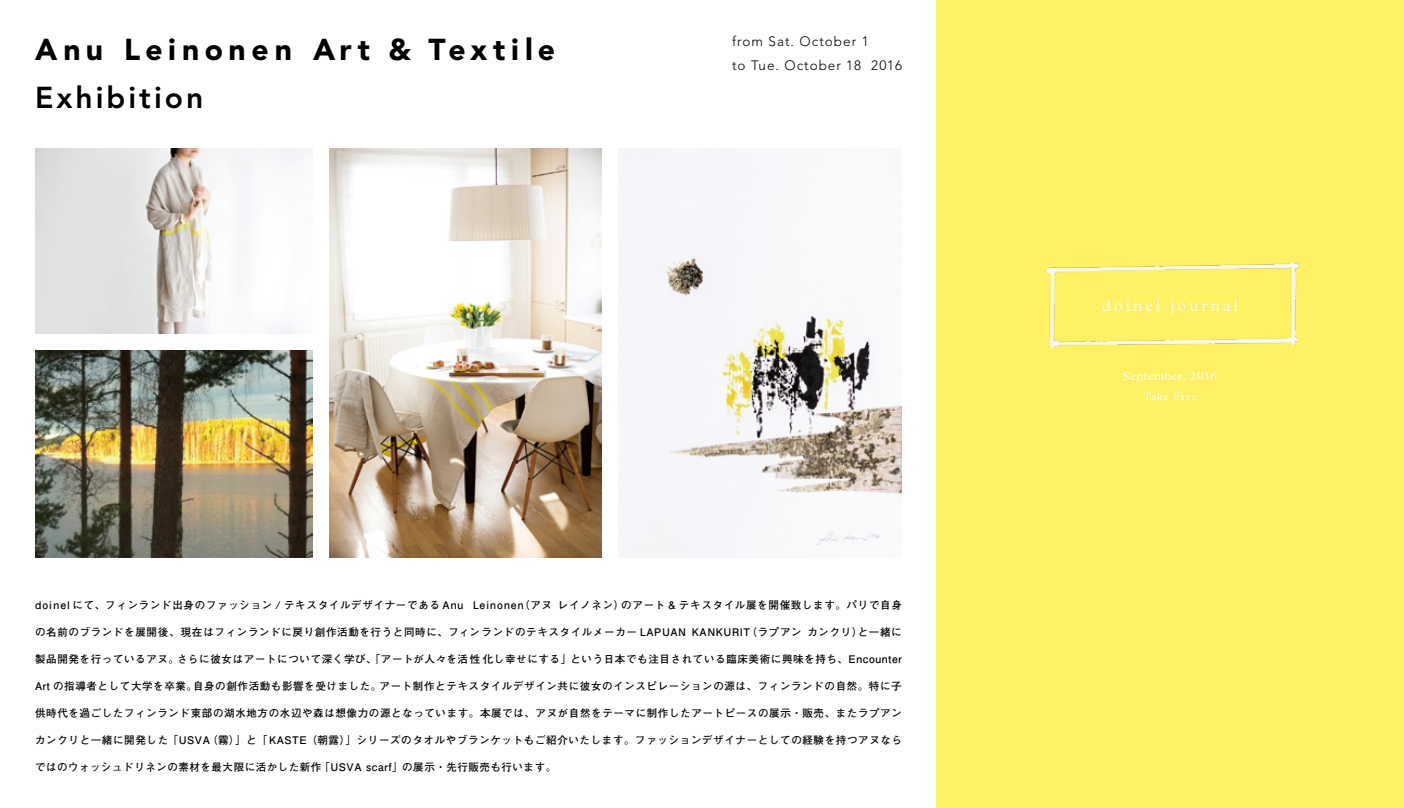
<style>
.page{position:relative;width:1404px;height:808px;background:#fff}
.page>*{position:absolute;margin:0;border:0;box-sizing:border-box;transform-origin:0 0}
.t1{font:900 30px "Avenir";letter-spacing:.18em;color:#000}
.t2{font:800 30px "Avenir";letter-spacing:.1em;color:#000}
.t3{font:300 16.5px "Plantin Std";letter-spacing:.18em;color:#fff}
.t4{font:300 13.5px "Avenir";letter-spacing:.07em;color:#000}
.t5{font:300 12px "Plantin Std";letter-spacing:.04em;color:#fff}
.t6{font:700 10.5px "Futo Go B101 Pro";letter-spacing:.06em;color:#000}
.t7{font:300 10.5px "Plantin Std";letter-spacing:.1em;color:#fff}
.t8{font:700 10.5px "Futo Go B101 Pro";letter-spacing:.1em;color:#000}
</style>
<div class="page">
<img style="left:35px;top:350px;width:277px;height:207px">
<div style="left:935px;top:0;width:468px;height:808px;background:#fff064"></div>
<img style="left:1045px;top:261px;width:255px;height:88px">
<img style="left:618px;top:149px;width:283px;height:408px">
<img style="left:329px;top:149px;width:272px;height:408px">
<img style="left:35px;top:149px;width:270px;height:184px">
<h1 class="t1" style="left:35px;top:31px;width:70px">Anu</h1>
<p class="t4" style="left:732px;top:33px;width:138px">from Sat. October 1</p>
<h1 class="t2" style="left:35px;top:79px;width:170px">Exhibition</h1>
<h1 class="t1" style="left:428px;top:31px;width:128px">Textile</h1>
<h1 class="t1" style="left:124px;top:31px;width:169px">Leinonen</h1>
<h1 class="t1" style="left:388px;top:31px;width:24px">&amp;</h1>
<h1 class="t1" style="left:313px;top:31px;width:58px">Art</h1>
<p class="t4" style="left:732px;top:57px;width:131px">to Tue. October 18</p>
<p class="t4" style="left:871px;top:57px;width:32px">2016</p>
<p class="t6" style="left:35px;top:597px;width:430px">doinel にて、フィンランド出身のファッション / テキスタイルデザイナーである Anu</p>
<p class="t6" style="left:519px;top:597px;width:34px">（アヌ</p>
<p class="t8" style="left:473px;top:597px;width:52px">Leinonen</p>
<p class="t6" style="left:558px;top:597px;width:68px">レイノネン）</p>
<p class="t6" style="left:621px;top:597px;width:282px">のアート &amp; テキスタイル展を開催致します。パリで自身</p>
<p class="t6" style="left:35px;top:624px;width:652px">の名前のブランドを展開後、現在はフィンランドに戻り創作活動を行うと同時に、フィンランドのテキスタイルメーカー LAPUAN</p>
<p class="t6" style="left:177px;top:651px;width:726px">さらに彼女はアートについて深く学び、「アートが人々を活性化し幸せにする」という日本でも注目されている臨床美術に興味を持ち、Encounter</p>
<p class="t6" style="left:746px;top:624px;width:57px">（ラプアン</p>
<p class="t6" style="left:807px;top:624px;width:57px">カンクリ）</p>
<p class="t6" style="left:857px;top:624px;width:45px">と一緒に</p>
<p class="t6" style="left:692px;top:624px;width:60px">KANKURIT</p>
<p class="t6" style="left:35px;top:651px;width:145px">製品開発を行っているアヌ。</p>
<p class="t6" style="left:379px;top:678px;width:523px">アート制作とテキスタイルデザイン共に彼女のインスピレーションの源は、フィンランドの自然。特に子</p>
<p class="t6" style="left:35px;top:678px;width:163px">Art の指導者として大学を卒業。</p>
<p class="t6" style="left:35px;top:705px;width:868px">供時代を過ごしたフィンランド東部の湖水地方の水辺や森は想像力の源となっています。本展では、アヌが自然をテーマに制作したアートピースの展示・販売、またラプアン</p>
<p class="t6" style="left:207px;top:732px;width:696px">（霧）」と「KASTE（朝露）」シリーズのタオルやブランケットもご紹介いたします。ファッションデザイナーとしての経験を持つアヌなら</p>
<p class="t6" style="left:193px;top:678px;width:190px">自身の創作活動も影響を受けました。</p>
<p class="t6" style="left:35px;top:732px;width:176px">カンクリと一緒に開発した「USVA</p>
<p class="t6" style="left:319px;top:759px;width:238px">「USVA scarf」の展示・先行販売も行います。</p>
<p class="t6" style="left:35px;top:759px;width:288px">ではのウォッシュドリネンの素材を最大限に活かした新作</p>
<h2 class="t3" style="left:1101px;top:296px;width:60px">doinel</h2>
<h2 class="t3" style="left:1170px;top:296px;width:69px">journal</h2>
<p class="t5" style="left:1122px;top:369px;width:96px">September, 2016</p>
<p class="t7" style="left:1173px;top:390px;width:25px">Free</p>
<p class="t7" style="left:1143px;top:390px;width:27px">Take</p>
</div>
